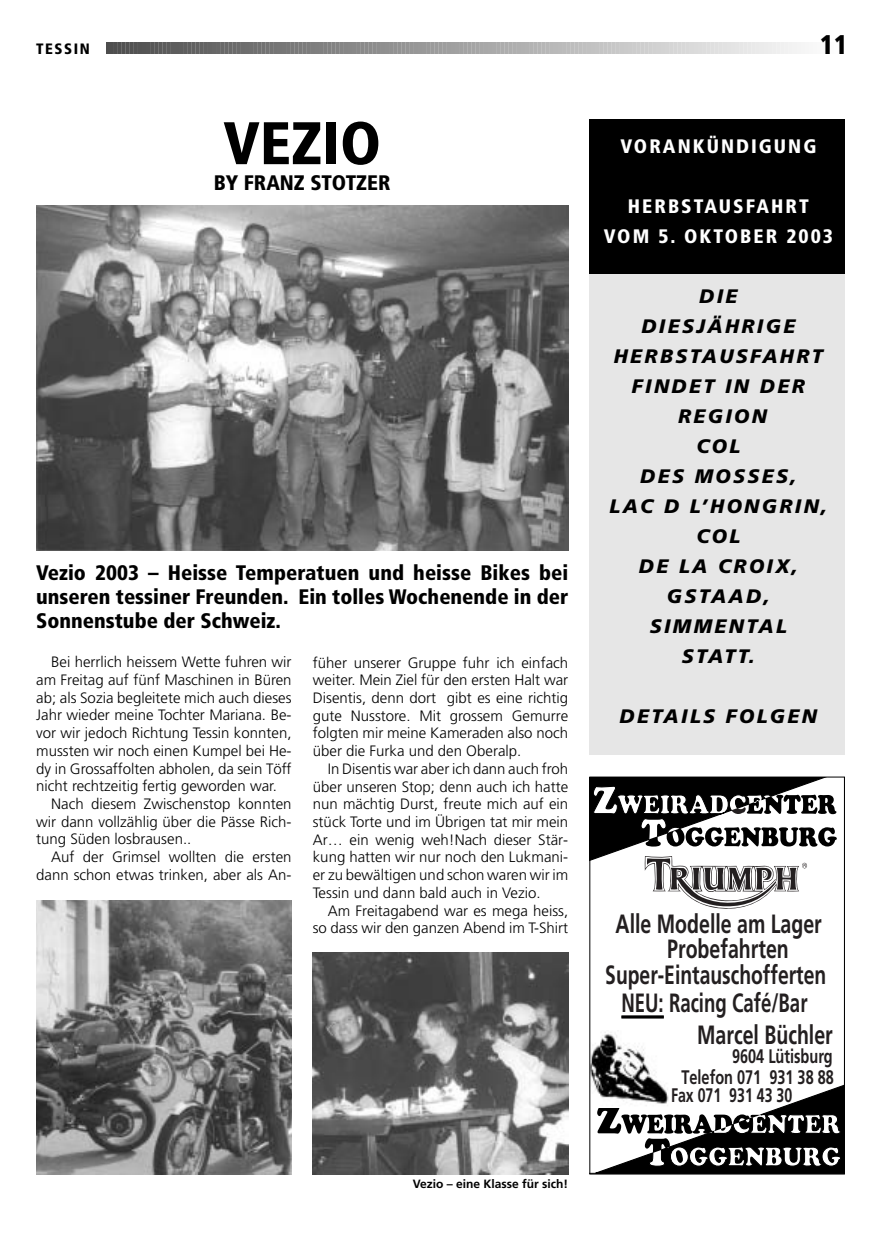
<style>
.page{position:relative;width:881px;height:1234px;background:#fff}
.page>*{position:absolute;margin:0;border:0;box-sizing:border-box;transform-origin:0 0}
.t1{font:900 condensed 60px "Frutiger";color:#000}
.t2{font:900 condensed 27px "Frutiger";color:#000}
.t3{font:700 26.4px/31.3px "Frutiger";color:#231f20;scale:.7 1}
.t4{font:700 26.4px "Frutiger";color:#231f20;scale:.74 1}
.t5{font:700 26.4px "Frutiger";color:#231f20;scale:.73 1}
.t6{font:900 condensed 21px/24px "Frutiger";color:#000;text-align:justify}
.t7{font:700 19.65px "Frutiger";color:#231f20;scale:.74 1}
.t8{font:700 19.65px "Frutiger";color:#231f20;scale:.72 1}
.t9{font:italic 900 19.5px/30px "Frutiger";letter-spacing:.12em;color:#000;text-align:center}
.t10{font:900 condensed 19.5px/30px "Frutiger";letter-spacing:.105em;color:#fff;text-align:center}
.t11{font:300 15px/17.7px "Frutiger";color:#000;text-align:justify}
.t12{font:900 condensed 15px "Frutiger";letter-spacing:.105em;color:#000}
.t13{font:700 12px "Frutiger";color:#000}
</style>
<div class="page">
<div style="left:589px;top:119px;width:255px;height:635px;background:#e6e6e6"></div>
<div style="left:589px;top:119px;width:255px;height:154px;background:#000"></div>
<svg style="left:107px;top:43px;width:694px;height:11px;background:#a2a2a2"></svg>
<svg style="left:591px;top:778px;width:246px;height:131px"></svg>
<svg style="left:597px;top:1085px;width:245px;height:87px"></svg>
<img style="left:591px;top:1032px;width:79px;height:75px">
<hr style="left:621px;top:1015px;width:42px;height:3px;background:#000">
<div style="left:589px;top:776px;width:255px;height:398px;border:1px solid #000"></div>
<img style="left:36px;top:206px;width:532px;height:344px">
<img style="left:36px;top:900px;width:255px;height:274px">
<img style="left:313px;top:952px;width:255px;height:222px">
<p class="t12" style="left:36px;top:43px;width:55px">TESSIN</p>
<h1 class="t1" style="left:223px;top:119px;width:159px">VEZIO</h1>
<h3 class="t6" style="left:214px;top:172px;width:178px">BY FRANZ STOTZER</h3>
<h3 class="t6" style="left:36px;top:562px;width:533px">Vezio 2003 – Heisse Temperatuen und heisse Bikes bei unseren tessiner Freunden. Ein tolles Wochenende in der Sonnenstube der Schweiz.</h3>
<p class="t11" style="left:51px;top:654px;width:242px">Bei herrlich heissem Wette fuhren wir</p>
<p class="t11" style="left:36px;top:672px;width:257px">am Freitag auf fünf Maschinen in Büren</p>
<p class="t11" style="left:36px;top:689px;width:257px">ab; als Sozia begleitete mich auch dieses</p>
<p class="t11" style="left:36px;top:707px;width:257px">Jahr wieder meine Tochter Mariana. Be-</p>
<p class="t11" style="left:36px;top:725px;width:257px">vor wir jedoch Richtung Tessin konnten,</p>
<p class="t11" style="left:36px;top:742px;width:257px">mussten wir noch einen Kumpel bei He-</p>
<p class="t11" style="left:36px;top:760px;width:257px">dy in Grossaffolten abholen, da sein Töff</p>
<p class="t11" style="left:36px;top:778px;width:242px">nicht rechtzeitig fertig geworden war.</p>
<p class="t11" style="left:51px;top:796px;width:242px">Nach diesem Zwischenstop konnten</p>
<p class="t11" style="left:36px;top:813px;width:257px">wir dann vollzählig über die Pässe Rich-</p>
<p class="t11" style="left:36px;top:831px;width:157px">tung Süden losbrausen..</p>
<p class="t11" style="left:51px;top:849px;width:242px">Auf der Grimsel wollten die ersten</p>
<p class="t11" style="left:36px;top:866px;width:257px">dann schon etwas trinken, aber als An-</p>
<p class="t11" style="left:313px;top:654px;width:257px">füher unserer Gruppe fuhr ich einfach weiter. Mein Ziel für den ersten Halt war Disentis, denn dort gibt es eine richtig gute Nusstore. Mit grossem Gemurre folgten mir meine Kameraden also noch über die Furka und den Oberalp.</p>
<p class="t11" style="left:313px;top:760px;width:257px;text-indent:15px">In Disentis war aber ich dann auch froh über unseren Stop; denn auch ich hatte nun mächtig Durst, freute mich auf ein stück Torte und im Übrigen tat mir mein Ar… ein wenig weh!Nach dieser Stär&shy;kung hatten wir nur noch den Lukmani&shy;er zu bewältigen und schon waren wir im Tessin und dann bald auch in Vezio.</p>
<p class="t11" style="left:313px;top:902px;width:257px;text-align:right">Am Freitagabend war es mega heiss, so dass wir den ganzen Abend im T-Shirt</p>
<p class="t13" style="left:412px;top:1178px;width:157px">Vezio – eine Klasse für sich!</p>
<h2 class="t2" style="left:819px;top:34px;width:30px">11</h2>
<h3 class="t10" style="left:620px;top:132px;width:197px">VORANKÜNDIGUNG</h3>
<h3 class="t10" style="left:603px;top:192px;width:231px">HERBSTAUSFAHRT<br>VOM 5. OKTOBER 2003</h3>
<h3 class="t9" style="left:609px;top:282px;width:219px">DIE<br>DIESJÄHRIGE<br>HERBSTAUSFAHRT<br>FINDET IN DER<br>REGION<br>COL<br>DES MOSSES,<br>LAC D L’HONGRIN,<br>COL<br>DE LA CROIX,<br>GSTAAD,<br>SIMMENTAL<br>STATT.</h3>
<h3 class="t9" style="left:619px;top:702px;width:199px">DETAILS FOLGEN</h3>
<h3 class="t4" style="left:615px;top:913px;width:280px">Alle Modelle am Lager</h3>
<h3 class="t4" style="left:667px;top:938px;width:166px">Probefahrten</h3>
<h3 class="t5" style="left:605px;top:964px;width:304px">Super-Eintauschofferten</h3>
<h3 class="t3" style="left:696px;top:989px;width:195px;text-indent:-76px">NEU: Racing Café/Bar<br>Marcel Büchler</h3>
<h3 class="t7" style="left:731px;top:1048px;width:138px">9604 Lütisburg</h3>
<h3 class="t7" style="left:681px;top:1068px;width:207px">Telefon 071 931 38 88</h3>
<h3 class="t8" style="left:670px;top:1087px;width:170px">Fax 071 931 43 30</h3>
</div>
